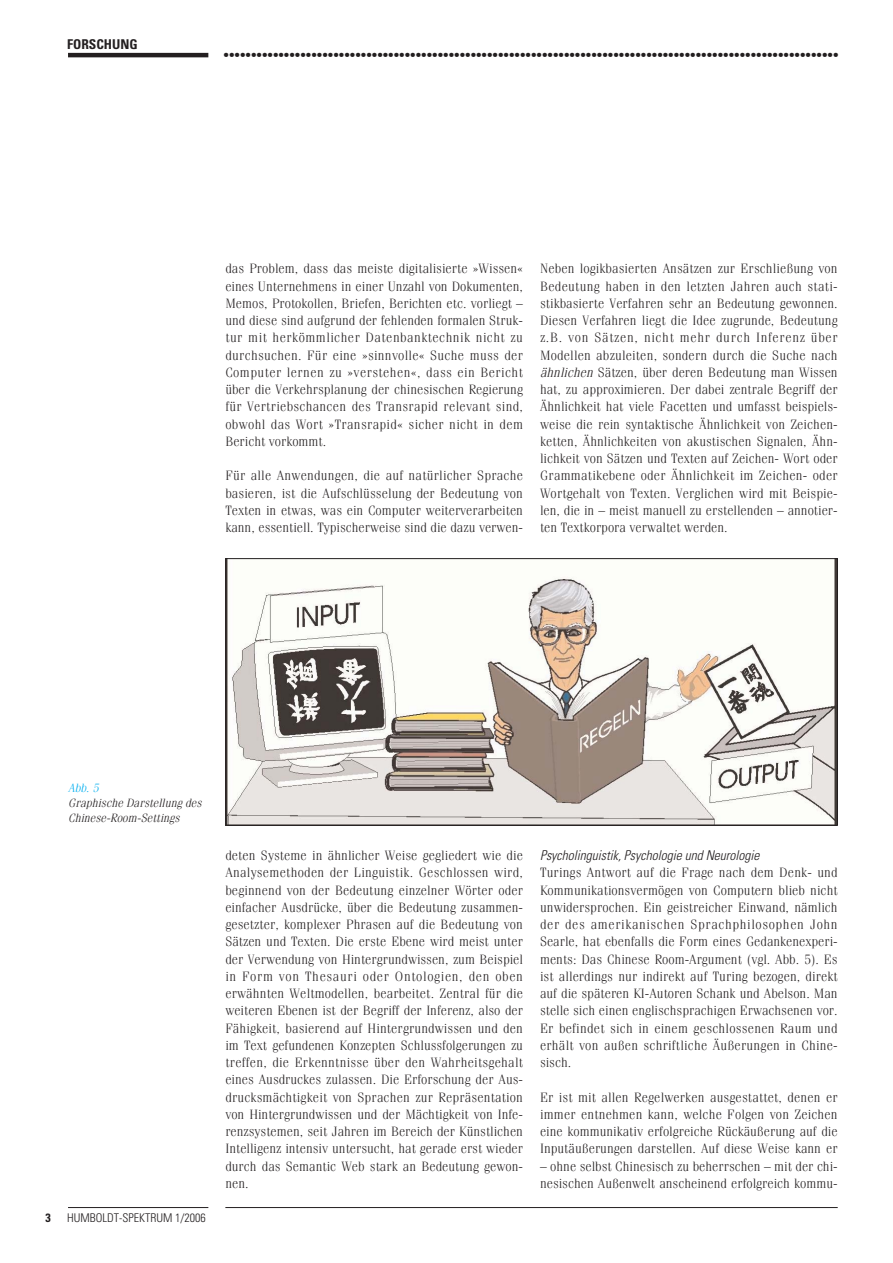
<style>
.page{position:relative;width:893px;height:1263px;background:#fff}
.page>*{position:absolute;margin:0;border:0;box-sizing:border-box;transform-origin:0 0}
.t1{font:18px "Bahamas Heavy Plain";color:#231f20}
.t2{font:300 13.5px/17.2px "Fenice";color:#231f20;text-align:justify}
.t3{font:italic 300 condensed 13.5px "Univers";color:#231f20}
.t4{font:700 condensed 13.5px "Univers";color:#231f20}
.t5{font:italic 300 12px/15px "Fenice";color:#231f20}
.t6{font:300 condensed 12px "Univers";color:#231f20}
.t7{font:italic 300 12px "Fenice";color:#00aeef}
.t8{font:700 condensed 12px "Univers";color:#231f20}
.s1{font-style:italic}
</style>
<div class="page">
<hr style="left:225px;top:1207px;width:613px;height:1px;background:#231f20">
<hr style="left:68px;top:1207px;width:140px;height:1px;background:#231f20">
<hr style="left:68px;top:53px;width:140px;height:4px;background:#231f20">
<img style="left:228px;top:560px;width:608px;height:263px">
<div style="left:226px;top:558px;width:612px;height:267px;border:1px solid #231f20"></div>
<p class="t4" style="left:67px;top:40px;width:72px">FORSCHUNG</p>
<h1 class="t1" style="left:224px;top:45px;width:616px">................................................................................................................</h1>
<p class="t2" style="left:225px;top:261px;width:299px">das Problem, dass das meiste digitalisierte »Wissen« eines Unternehmens in einer Unzahl von Dokumenten, Memos, Protokollen, Briefen, Berichten etc. vorliegt – und diese sind aufgrund der fehlenden formalen Struk&shy;tur mit herkömmlicher Datenbanktechnik nicht zu durchsuchen. Für eine »sinnvolle« Suche muss der Computer lernen zu »verstehen«, dass ein Bericht über die Verkehrsplanung der chinesischen Regierung für Vertriebschancen des Transrapid relevant sind, obwohl das Wort »Transrapid« sicher nicht in dem Bericht vorkommt.</p>
<p class="t2" style="left:225px;top:468px;width:299px">Für alle Anwendungen, die auf natürlicher Sprache basieren, ist die Aufschlüsselung der Bedeutung von Texten in etwas, was ein Computer weiterverarbeiten kann, essentiell. Typischerweise sind die dazu verwen-</p>
<p class="t2" style="left:540px;top:261px;width:299px">Neben logikbasierten Ansätzen zur Erschließung von Bedeutung haben in den letzten Jahren auch stati&shy;stikbasierte Verfahren sehr an Bedeutung gewonnen.<br>Diesen Verfahren liegt die Idee zugrunde, Bedeutung z.B. von Sätzen, nicht mehr durch Inferenz über Modellen abzuleiten, sondern durch die Suche nach <span class="s1">ähnlichen</span> Sätzen, über deren Bedeutung man Wissen hat, zu approximieren. Der dabei zentrale Begriff der Ähnlichkeit hat viele Facetten und umfasst beispiels&shy;weise die rein syntaktische Ähnlichkeit von Zeichen&shy;ketten, Ähnlichkeiten von akustischen Signalen, Ähn&shy;lichkeit von Sätzen und Texten auf Zeichen- Wort oder Grammatikebene oder Ähnlichkeit im Zeichen- oder Wortgehalt von Texten. Verglichen wird mit Beispie&shy;len, die in – meist manuell zu erstellenden – annotier&shy;ten Textkorpora verwaltet werden.</p>
<p class="t7" style="left:68px;top:784px;width:34px">Abb. 5</p>
<p class="t5" style="left:68px;top:797px;width:137px">Graphische Darstellung des<br>Chinese-Room-Settings</p>
<p class="t8" style="left:46px;top:1213px;width:7px">3</p>
<p class="t6" style="left:67px;top:1213px;width:140px">HUMBOLDT-SPEKTRUM 1/2006</p>
<p class="t2" style="left:225px;top:848px;width:299px">deten Systeme in ähnlicher Weise gegliedert wie die Analysemethoden der Linguistik. Geschlossen wird, beginnend von der Bedeutung einzelner Wörter oder einfacher Ausdrücke, über die Bedeutung zusammen&shy;gesetzter, komplexer Phrasen auf die Bedeutung von Sätzen und Texten. Die erste Ebene wird meist unter der Verwendung von Hintergrundwissen, zum Beispiel in Form von Thesauri oder Ontologien, den oben erwähnten Weltmodellen, bearbeitet. Zentral für die weiteren Ebenen ist der Begriff der Inferenz, also der Fähigkeit, basierend auf Hintergrundwissen und den im Text gefundenen Konzepten Schlussfolgerungen zu treffen, die Erkenntnisse über den Wahrheitsgehalt eines Ausdruckes zulassen. Die Erforschung der Aus&shy;drucksmächtigkeit von Sprachen zur Repräsentation von Hintergrundwissen und der Mächtigkeit von Infe&shy;renzsystemen, seit Jahren im Bereich der Künstlichen Intelligenz intensiv untersucht, hat gerade erst wieder durch das Semantic Web stark an Bedeutung gewon&shy;nen.</p>
<p class="t3" style="left:540px;top:850px;width:224px">Psycholinguistik,Psychologie und Neurologie</p>
<p class="t2" style="left:540px;top:865px;width:299px">Turings Antwort auf die Frage nach dem Denk- und Kommunikationsvermögen von Computern blieb nicht unwidersprochen. Ein geistreicher Einwand, nämlich der des amerikanischen Sprachphilosophen John Searle, hat ebenfalls die Form eines Gedankenexperi&shy;ments: Das Chinese Room-Argument (vgl. Abb. 5). Es ist allerdings nur indirekt auf Turing bezogen, direkt auf die späteren KI-Autoren Schank und Abelson. Man stelle sich einen englischsprachigen Erwachsenen vor.<br>Er befindet sich in einem geschlossenen Raum und erhält von außen schriftliche Äußerungen in Chine&shy;sisch.</p>
<p class="t2" style="left:540px;top:1089px;width:299px">Er ist mit allen Regelwerken ausgestattet, denen er immer entnehmen kann, welche Folgen von Zeichen eine kommunikativ erfolgreiche Rückäußerung auf die Inputäußerungen darstellen. Auf diese Weise kann er</p>
<p class="t2" style="left:540px;top:1158px;width:299px">– ohne selbst Chinesisch zu beherrschen – mit der chi&shy;nesischen Außenwelt anscheinend erfolgreich kommu-</p>
</div>
